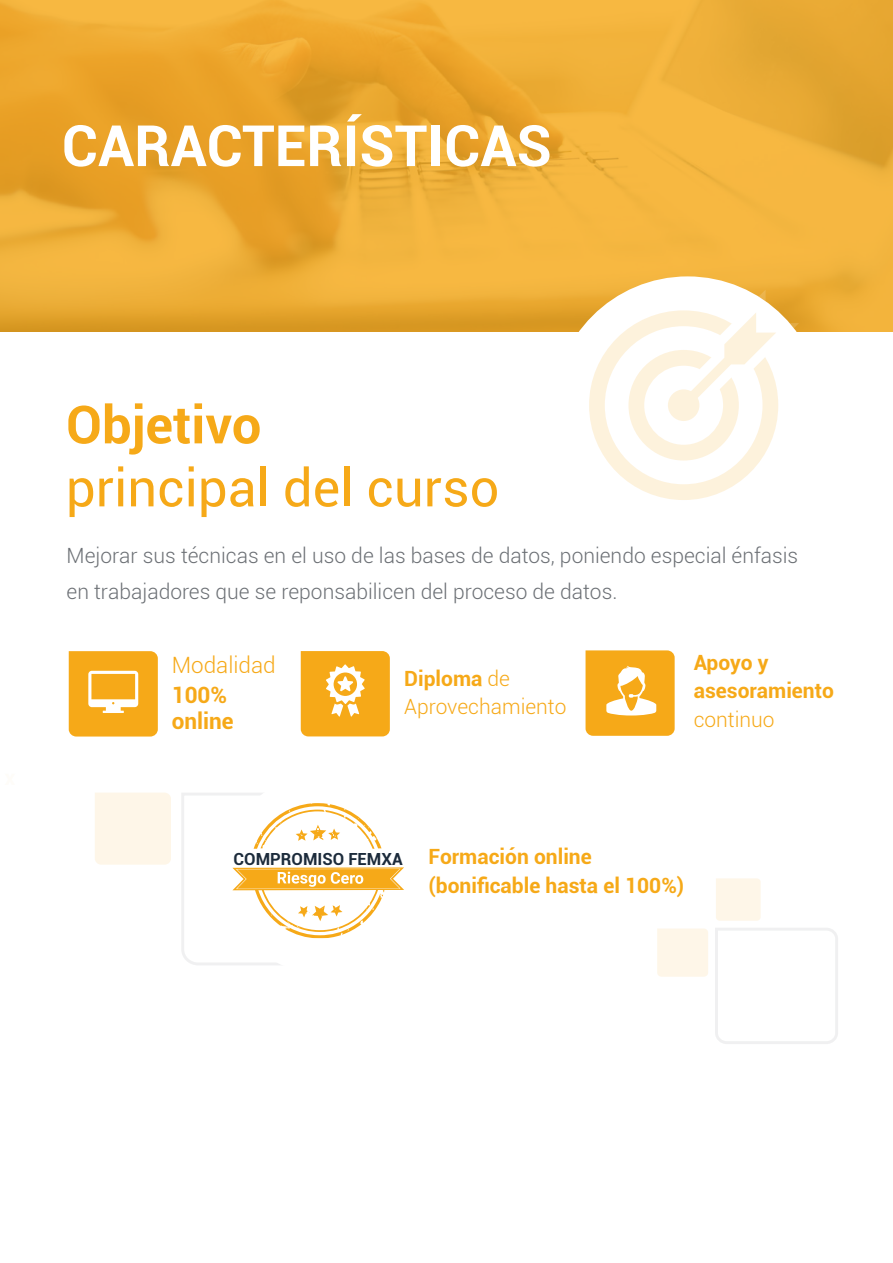
<style>
.page{position:relative;width:893px;height:1263px;background:#fff}
.page>*{position:absolute;margin:0;border:0;box-sizing:border-box;transform-origin:0 0}
.t1{font:700 57px "Roboto";color:#fff}
.t2{font:52.5px "Roboto";color:#f6a918}
.t3{font:700 52.5px "Roboto";color:#f6a918}
.t4{font:700 22.5px "Roboto";color:#f6a918}
.t5{font:300 22.5px "Roboto";color:#f6a918}
.t6{font:300 21px/36px "Roboto";color:#6c7075}
.t7{font:700 21px "Roboto";color:#f6a918}
.t8{font:300 21px/28.5px "Roboto";color:#f6a918}
.t9{font:700 16.65px "Roboto";color:#1c2b3b}
.s1{font-weight:700}
</style>
<div class="page">
<svg style="left:0;top:0;width:893px;height:332px;background:#edac35"></svg>
<svg style="left:69px;top:651px;width:89px;height:85px;background:#f6b231"></svg>
<svg style="left:586px;top:650px;width:89px;height:86px;background:#f7b63b"></svg>
<svg style="left:301px;top:651px;width:89px;height:85px;background:#f7b334"></svg>
<svg style="left:657px;top:878px;width:181px;height:166px"></svg>
<div style="left:553px;top:276px;width:269px;height:270px;background:#fff;border-radius:50%"></div>
<svg style="left:589px;top:290px;width:210px;height:210px"></svg>
<div style="left:668px;top:389px;width:31px;height:32px;background:#fdf2dc;border-radius:50%"></div>
<div style="left:95px;top:793px;width:76px;height:72px;background:#fef6e8"></div>
<svg style="left:181px;top:793px;width:223px;height:172px"></svg>
<p class="t1" style="left:62px;top:106px;width:492px">CARACTERÍSTICAS</p>
<p class="t3" style="left:66px;top:388px;width:197px">Objetivo</p>
<p class="t2" style="left:66px;top:451px;width:435px">principal del curso</p>
<p class="t6" style="left:67px;top:537px;width:733px">Mejorar sus técnicas en el uso de las bases de datos, poniendo especial énfasis en trabajadores que se reponsabilicen del proceso de datos.</p>
<p class="t5" style="left:172px;top:650px;width:105px">Modalidad</p>
<p class="t4" style="left:172px;top:679px;width:57px">100%</p>
<p class="t4" style="left:172px;top:705px;width:63px">online</p>
<p class="t8" style="left:404px;top:663px;width:164px"><span class="s1">Diploma</span> de<br>Aprovechamiento</p>
<p class="t7" style="left:694px;top:648px;width:76px">Apoyo y</p>
<p class="t7" style="left:694px;top:676px;width:142px">asesoramiento</p>
<p class="t8" style="left:694px;top:704px;width:82px">continuo</p>
<p class="t9" style="left:234px;top:847px;width:171px">COMPROMISO FEMXA</p>
<p class="t7" style="left:429px;top:842px;width:165px">Formación online</p>
<p class="t7" style="left:429px;top:870px;width:257px">(bonificable hasta el 100%)</p>
</div>
